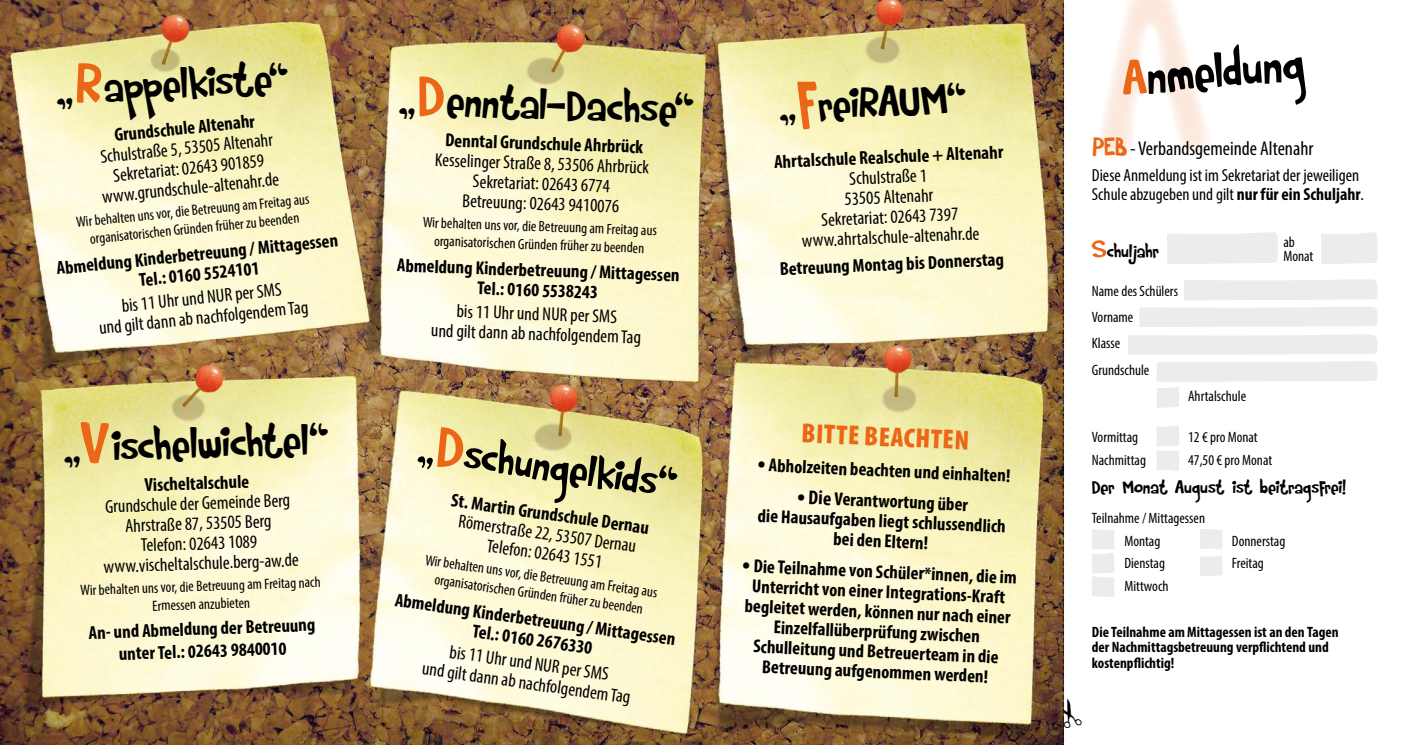
<style>
.page{position:relative;width:1407px;height:745px;background:#fff}
.page>*{position:absolute;margin:0;border:0;box-sizing:border-box;transform-origin:0 0}
.t1{font:53.25px "Rumpelstiltskin";color:#000}
.t2{font:47px "Rumpelstiltskin";color:#000}
.t3{font:900 condensed 27.5px "Myriad Pro";color:#ec6617}
.t4{font:20px "Rumpelstiltskin";letter-spacing:-.025em;color:#000}
.t5{font:condensed 20px "Myriad Pro";color:#000}
.t6{font:700 condensed 20px "Myriad Pro";color:#000}
.t7{font:700 condensed 18.75px/20px "Myriad Pro";color:#000;text-align:center}
.t8{font:condensed 18.75px/20px "Myriad Pro";color:#000;text-align:center}
.t9{font:condensed 17.5px/18.8px "Myriad Pro";color:#000}
.t10{font:condensed 15px/18px "Myriad Pro";color:#000;text-align:center}
.t11{font:700 condensed 15px/15.6px "Myriad Pro";color:#000}
.t12{font:8.75px "Rumpelstiltskin";color:#000}
.s1{font-size:62.75px;color:#ec6617}
.s2{font-size:28.75px}
.s3{color:#ec6617}
.s4{font-family:"Rumpelstiltskin";font-stretch:normal;font-size:27.5px;color:#ec6617}
.s5{font-weight:700}
.s6{font-size:27.5px;color:#ec6617}
</style>
<div class="page">
<img style="left:0;top:0;width:1063px;height:744px">
<div style="left:1167px;top:232px;width:111px;height:32px;background:#ececed"></div>
<div style="left:1321px;top:232px;width:56px;height:32px;background:#ececed"></div>
<div style="left:1184px;top:279px;width:193px;height:21px;background:#ececed"></div>
<div style="left:1139px;top:307px;width:238px;height:20px;background:#ececed"></div>
<div style="left:1157px;top:361px;width:220px;height:20px;background:#ececed"></div>
<div style="left:1128px;top:335px;width:249px;height:19px;background:#ececed"></div>
<svg style="left:1157px;top:387px;width:22px;height:20px"></svg>
<svg style="left:1157px;top:426px;width:22px;height:44px"></svg>
<svg style="left:1092px;top:529px;width:22px;height:67px"></svg>
<svg style="left:1200px;top:529px;width:22px;height:20px"></svg>
<svg style="left:1200px;top:556px;width:22px;height:20px"></svg>
<svg style="left:797px;top:81px;width:21px;height:48px"></svg>
<svg style="left:1060px;top:696px;width:4px;height:31px"></svg>
<svg style="left:758px;top:461px;width:7px;height:6px"></svg>
<svg style="left:743px;top:562px;width:6px;height:6px"></svg>
<h2 class="t2" style="left:53px;top:60px;width:237px;rotate:-3deg">„<span class="s1">R</span>appelkiste“</h2>
<p class="t7" style="left:113px;top:125px;width:143px;rotate:-6deg">Grundschule Altenahr</p>
<p class="t8" style="left:97px;top:147px;width:179px;rotate:-6deg">Schulstraße 5, 53505 Altenahr<br>Sekretariat: 02643 901859 www.grundschule-altenahr.de</p>
<p class="t10" style="left:75px;top:213px;width:236px;rotate:-6deg">Wir behalten uns vor, die Betreuung am Freitag aus organisatorischen Gründen früher zu beenden</p>
<p class="t7" style="left:55px;top:258px;width:284px;rotate:-6deg">Abmeldung Kinderbetreuung / Mittagessen<br>Tel.: 0160 5524101</p>
<p class="t8" style="left:96px;top:298px;width:212px;rotate:-6deg">bis 11 Uhr und NUR per SMS<br>und gilt dann ab nachfolgendem Tag</p>
<h2 class="t2" style="left:61px;top:417px;width:269px;rotate:-2deg">„<span class="s1">V</span>ischelwichtel“</h2>
<p class="t7" style="left:144px;top:474px;width:106px;rotate:-2deg">Vischeltalschule</p>
<p class="t8" style="left:101px;top:496px;width:197px;rotate:-2deg">Grundschule der Gemeinde Berg<br>Ahrstraße 87, 53505 Berg<br>Telefon: 02643 1089 www.vischeltalschule.berg-aw.de</p>
<p class="t10" style="left:80px;top:580px;width:242px;rotate:-2deg">Wir behalten uns vor, die Betreuung am Freitag nach<br>Ermessen anzubieten</p>
<p class="t7" style="left:88px;top:620px;width:228px;line-height:22.2px;rotate:-2deg">An- und Abmeldung der Betreuung unter Tel.: 02643 9840010</p>
<h2 class="t2" style="left:399px;top:69px;width:299px;rotate:2deg">„<span class="s1">D</span>enntal-Dachse“</h2>
<p class="t7" style="left:446px;top:129px;width:200px;rotate:2deg">Denntal Grundschule Ahrbrück</p>
<p class="t8" style="left:435px;top:149px;width:216px;rotate:2deg">Kesselinger Straße 8, 53506 Ahrbrück<br>Sekretariat: 02643 6774<br>Betreuung: 02643 9410076</p>
<p class="t10" style="left:423px;top:213px;width:236px;rotate:2deg">Wir behalten uns vor, die Betreuung am Freitag aus organisatorischen Gründen früher zu beenden</p>
<p class="t7" style="left:397px;top:254px;width:284px;rotate:2deg">Abmeldung Kinderbetreuung / Mittagessen<br>Tel.: 0160 5538243</p>
<p class="t8" style="left:432px;top:299px;width:212px;rotate:2deg">bis 11 Uhr und NUR per SMS<br>und gilt dann ab nachfolgendem Tag</p>
<h2 class="t2" style="left:422px;top:417px;width:265px;rotate:8deg">„<span class="s1">D</span>schungelkids“</h2>
<p class="t7" style="left:453px;top:489px;width:201px;rotate:8deg">St. Martin Grundschule Dernau</p>
<p class="t8" style="left:460px;top:511px;width:181px;rotate:8deg">Römerstraße 22, 53507 Dernau<br>Telefon: 02643 1551</p>
<p class="t10" style="left:427px;top:550px;width:236px;rotate:8deg">Wir behalten uns vor, die Betreuung am Freitag aus organisatorischen Gründen früher zu beenden</p>
<p class="t7" style="left:397px;top:589px;width:284px;rotate:8deg">Abmeldung Kinderbetreuung / Mittagessen<br>Tel.: 0160 2676330</p>
<p class="t8" style="left:427px;top:637px;width:212px;rotate:8deg">bis 11 Uhr und NUR per SMS<br>und gilt dann ab nachfolgendem Tag</p>
<h2 class="t2" style="left:777px;top:75px;width:191px;rotate:-2deg">„ reiRAUM“</h2>
<p class="t7" style="left:773px;top:152px;width:231px;rotate:-3deg">Ahrtalschule Realschule + Altenahr</p>
<p class="t8" style="left:798px;top:171px;width:179px;rotate:-3deg">Schulstraße 1<br>53505 Altenahr<br>Sekretariat: 02643 7397 www.ahrtalschule-altenahr.de</p>
<p class="t7" style="left:779px;top:259px;width:226px;rotate:-3deg">Betreuung Montag bis Donnerstag</p>
<h3 class="t3" style="left:802px;top:416px;width:169px;rotate:2deg">BITTE BEACHTEN</h3>
<p class="t7" style="left:769px;top:453px;width:243px;rotate:3deg">Abholzeiten beachten und einhalten!</p>
<p class="t6" style="left:797px;top:484px;width:36px;rotate:2deg"><span class="s2">•</span> Die</p>
<p class="t7" style="left:835px;top:487px;width:135px;rotate:3deg">Verantwortung über</p>
<p class="t7" style="left:758px;top:503px;width:250px;rotate:3deg">die Hausaufgaben liegt schlussendlich</p>
<p class="t7" style="left:834px;top:527px;width:96px;rotate:3deg">bei den Eltern!</p>
<p class="t7" style="left:747px;top:553px;width:271px;rotate:3deg">Die Teilnahme von Schüler*innen, die im Unterricht von einer Integrations-Kraft begleitet werden, können nur nach einer Einzelfallüberprüfung zwischen Schulleitung und Betreuerteam in die Betreuung aufgenommen werden!</p>
<p class="t12" style="left:1054px;top:741px;width:740px;rotate:-90deg">_ _ _ _ _ _ _ _ _ _ _ _ _ _ _ _ _ _ _ _ _ _ _ _ _ _ _ _ _ _ _ _ _ _ _ _ _ _ _ _ _ _ _ _ _ _ _ _ _ _ _ _ _ _ _ _ _ _ _ _ _ _ _ _ _ _ _ _ _ _ _ _ _ _ _ _ _ _ _ _ _ _ _ _ _ _ _ _ _ _ _ _ _ _ _ _ __ _ _ _ _ _ _ _ _</p>
<h1 class="t1" style="left:1118px;top:45px;width:185px;rotate:-5deg"><span class="s3">A</span>nmeldung</h1>
<p class="t5" style="left:1092px;top:137px;width:223px"><span class="s4">PEB</span>- Verbandsgemeinde Altenahr</p>
<p class="t9" style="left:1092px;top:166px;width:274px">Diese Anmeldung ist im Sekretariat der jeweiligen<br>Schule abzugeben und gilt <span class="s5">nur für ein Schuljahr</span>.</p>
<p class="t4" style="left:1092px;top:238px;width:69px"><span class="s6">S</span>chuljahr</p>
<p class="t10" style="left:1092px;top:277px;width:88px;line-height:26.2px;text-align:left">Name des Schülers<br>Vorname<br>Klasse<br>Grundschule</p>
<p class="t10" style="left:1188px;top:386px;width:60px">Ahrtalschule</p>
<p class="t10" style="left:1092px;top:427px;width:48px">Vormittag</p>
<p class="t10" style="left:1188px;top:427px;width:71px">12 € pro Monat</p>
<p class="t10" style="left:1092px;top:450px;width:56px">Nachmittag</p>
<p class="t10" style="left:1188px;top:450px;width:86px">47,50 € pro Monat</p>
<p class="t4" style="left:1092px;top:474px;width:256px">Der Monat August ist beitragsfrei!</p>
<p class="t10" style="left:1124px;top:506px;width:82px;line-height:22.8px;text-align:left;text-indent:-33px">Teilnahme / Mittagessen<br>Montag</p>
<p class="t10" style="left:1283px;top:235px;width:31px;line-height:13.5px;text-align:left">ab<br>Monat</p>
<p class="t10" style="left:1232px;top:531px;width:55px">Donnerstag</p>
<p class="t10" style="left:1124px;top:554px;width:42px">Dienstag</p>
<p class="t10" style="left:1232px;top:554px;width:33px">Freitag</p>
<p class="t10" style="left:1124px;top:576px;width:46px">Mittwoch</p>
<p class="t11" style="left:1092px;top:623px;width:248px">Die Teilnahme am Mittagessen ist an den Tagen der Nachmittagsbetreuung verpflichtend und kostenpflichtig!</p>
</div>
